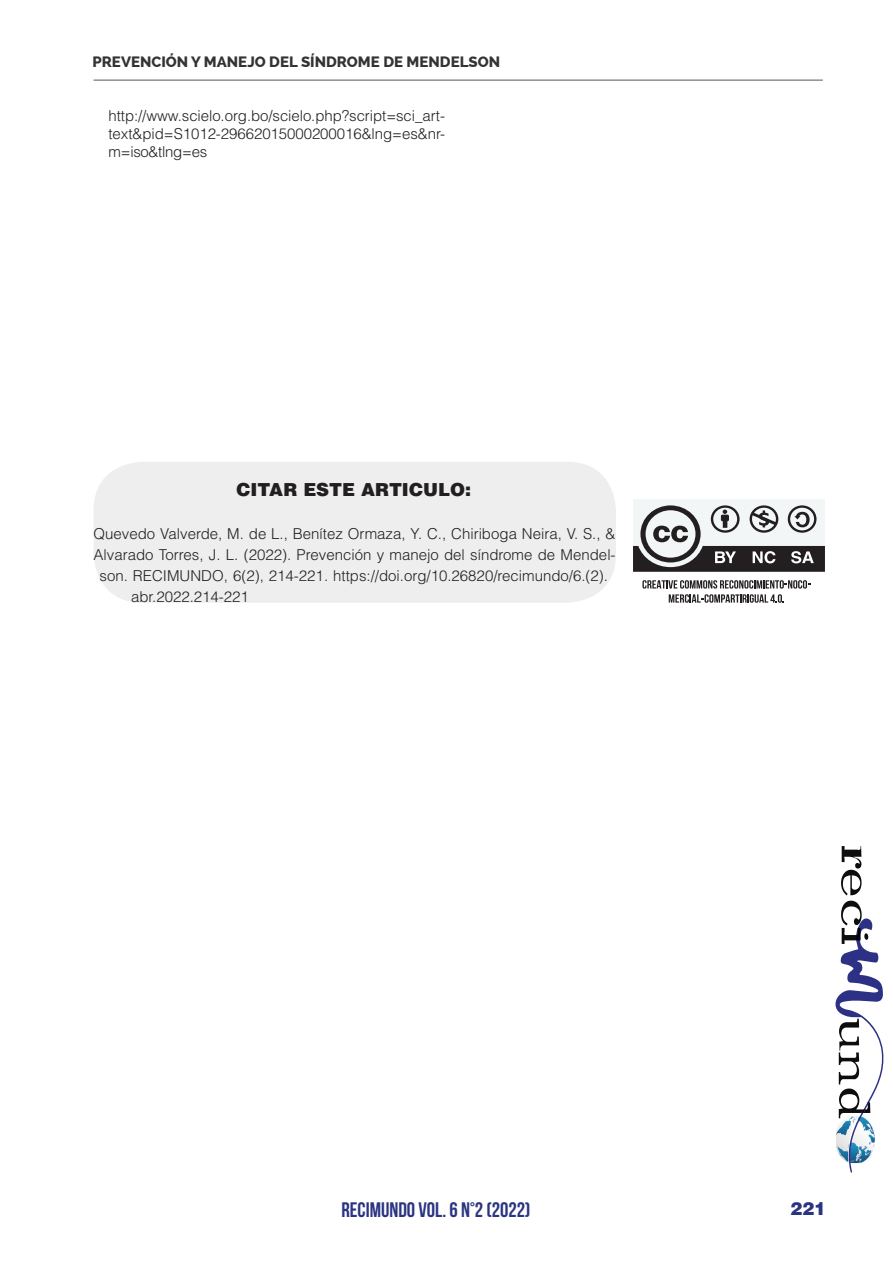
<style>
.page{position:relative;width:893px;height:1263px;background:#fff}
.page>*{position:absolute;margin:0;border:0;box-sizing:border-box;transform-origin:0 0}
.t1{font:700 21px "Bebas Neue";color:#2b3481}
.t2{font:900 18px "Helvetica LT Std";color:#231f20}
.t3{font:900 18px "Helvetica LT Std";color:#2b3481}
.t4{font:300 15px/18px "Helvetica LT Std";color:#231f20;text-align:justify}
.t5{font:800 15px "Raleway";color:#333}
</style>
<div class="page">
<hr style="left:94px;top:80px;width:729px;height:1px;background:#545557">
<svg style="left:841px;top:846px;width:20px;height:49px"></svg>
<svg style="left:835px;top:901px;width:49px;height:272px"></svg>
<svg style="left:642px;top:580px;width:168px;height:23px"></svg>
<div style="left:633px;top:499px;width:192px;height:73px;background:#f3f6f7"></div>
<svg style="left:633px;top:505px;width:192px;height:67px"></svg>
<div style="left:94px;top:462px;width:522px;height:141px;background:#edeeed;border-radius:49px"></div>
<p class="t5" style="left:92px;top:53px;width:409px">PREVENCIÓN Y MANEJO DEL SÍNDROME DE MENDELSON</p>
<p class="t4" style="left:109px;top:107px;width:338px">http://www.scielo.org.bo/scielo.php?script=sci_art&shy;text&amp;pid=S1012-29662015000200016&amp;lng=es&amp;nr&shy;m=iso&amp;tlng=es</p>
<p class="t2" style="left:237px;top:478px;width:236px">CITAR ESTE ARTICULO:</p>
<p class="t4" style="left:94px;top:524px;width:523px">Quevedo Valverde, M. de L., Benítez Ormaza, Y. C., Chiriboga Neira, V. S., &amp;</p>
<p class="t4" style="left:94px;top:545px;width:524px">Alvarado Torres, J. L. (2022). Prevención y manejo del síndrome de Mendel-</p>
<p class="t4" style="left:100px;top:566px;width:510px">son. RECIMUNDO, 6(2), 214-221. https://doi.org/10.26820/recimundo/6.(2).</p>
<p class="t4" style="left:131px;top:587px;width:119px">abr.2022.214-221</p>
<h1 class="t1" style="left:341px;top:1198px;width:190px">RECIMUNDO VOL. 6 N°2 (2022)</h1>
<p class="t3" style="left:790px;top:1197px;width:38px">221</p>
</div>
